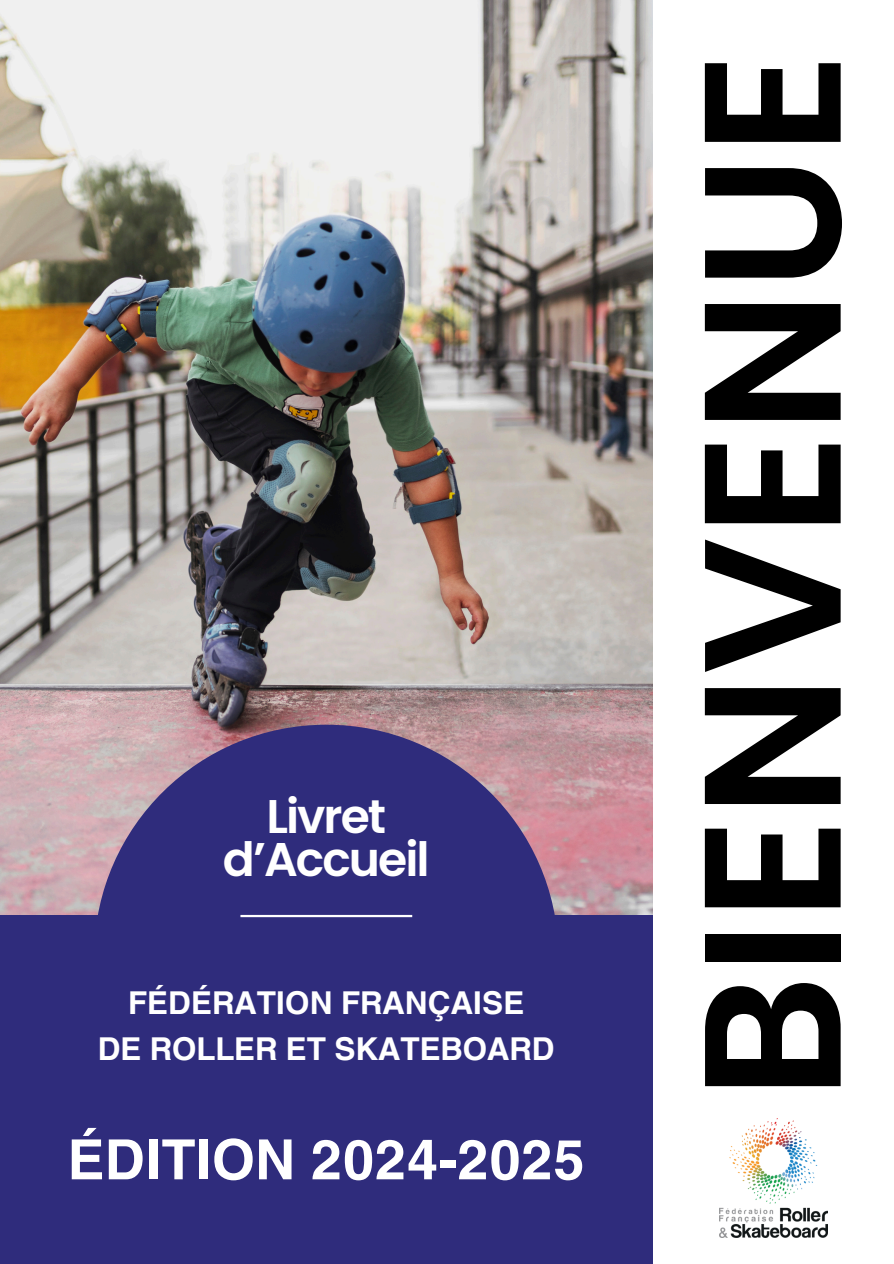
<style>
.page{position:relative;width:894px;height:1264px;background:#fff}
.page>*{position:absolute;margin:0;border:0;box-sizing:border-box;transform-origin:0 0}
.t1{font:600 194.1px "Poppins";color:#000}
.t2{font:700 55.5px "Helvetica World";color:#fff}
.t3{font:600 47.25px/42.8px "Poppins";letter-spacing:-.04em;color:#fff;text-align:center}
.t4{font:700 31.5px "Helvetica World";color:#fff}
</style>
<div class="page">
<img style="left:0;top:0;width:652px;height:914px">
<div style="left:0;top:914px;width:652px;height:349px;background:#2f2c7c"></div>
<svg style="left:94px;top:724px;width:464px;height:194px;background:#564a86"></svg>
<hr style="left:240px;top:914px;width:172px;height:3px;background:#fff">
<img style="left:719px;top:1118px;width:108px;height:119px">
<p class="t3" style="left:223px;top:795px;width:208px">Livret d’Accueil</p>
<h3 class="t4" style="left:128px;top:976px;width:397px">FÉDÉRATION FRANÇAISE</h3>
<p class="t4" style="left:98px;top:1023px;width:458px">DE ROLLER ET SKATEBOARD</p>
<p class="t2" style="left:68px;top:1114px;width:518px">ÉDITION 2024-2025</p>
<p class="t1" style="left:636px;top:1099px;width:1049px;rotate:-90deg">BIENVENUE</p>
</div>
